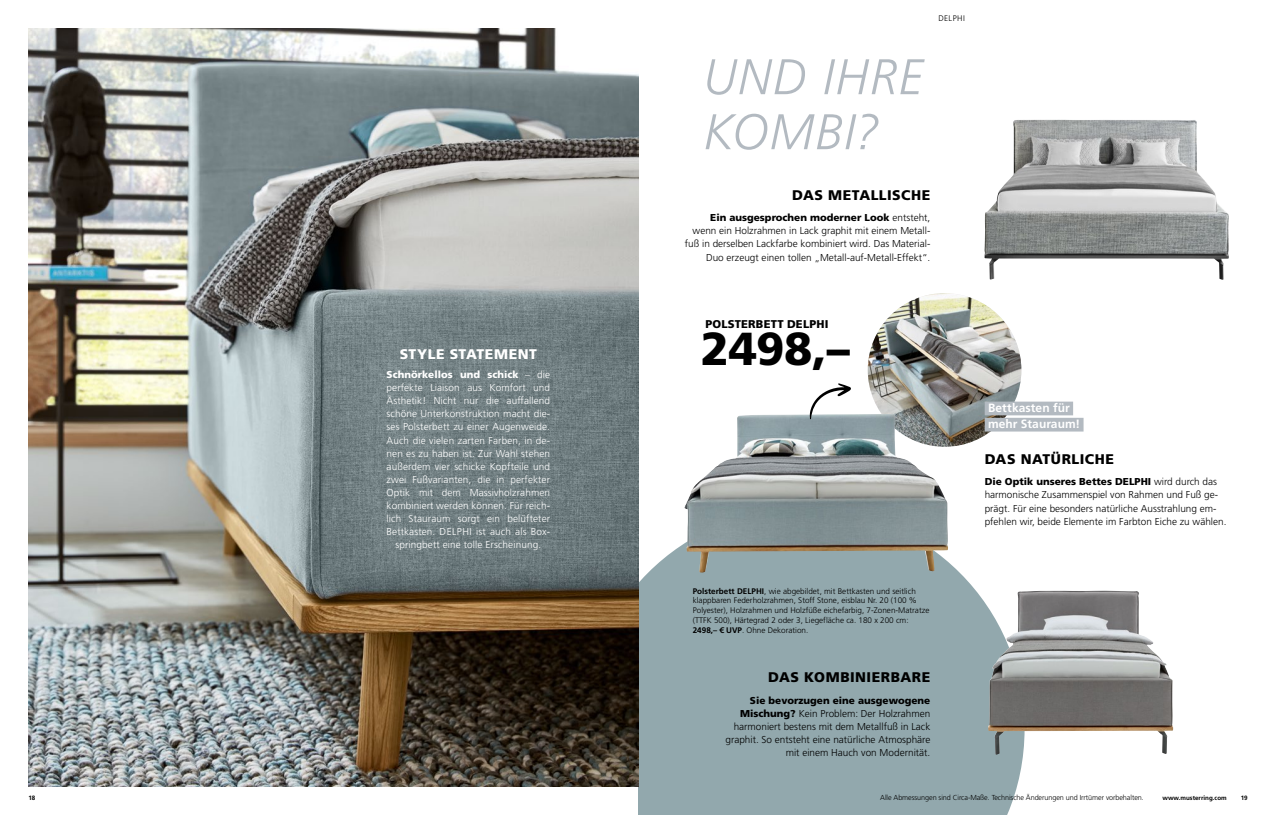
<style>
.page{position:relative;width:1276px;height:815px;background:#fff}
.page>*{position:absolute;margin:0;border:0;box-sizing:border-box;transform-origin:0 0}
.t1{font:italic 300 50px/55px "Frutiger LT Std";letter-spacing:.02em;color:#b3bac1}
.t2{font:900 46.25px "Frutiger LT Std";color:#000}
.t3{font:900 14px "Frutiger LT Std";letter-spacing:.035em;color:#000}
.t4{font:900 14px "Frutiger LT Std";letter-spacing:.035em;color:#fff}
.t5{font:700 12px/16.2px "Frutiger LT Std";letter-spacing:.005em;color:#fff}
.t6{font:900 11.25px "Frutiger LT Std";letter-spacing:.015em;color:#000}
.t7{font:300 10px/13.1px "Frutiger LT Std";color:#000;text-align:right}
.t8{font:300 10px/13.1px "Frutiger LT Std";letter-spacing:.01em;color:#fff;text-align:center}
.t9{font:300 8.12px/9.8px "Frutiger LT Std";color:#000}
.t10{font:300 7.25px "Frutiger LT Std";letter-spacing:-.01em;color:#000}
.t11{font:700 6.25px "Frutiger LT Std";color:#000}
.s1{font-weight:900}
.s2{font-weight:700}
</style>
<div class="page">
<svg style="left:638px;top:508px;width:385px;height:307px;background:#9bafb4"></svg>
<img style="left:28px;top:28px;width:610px;height:759px">
<img style="left:984px;top:119px;width:245px;height:161px">
<img style="left:988px;top:591px;width:185px;height:164px">
<img style="left:867px;top:293px;width:154px;height:154px;border-radius:77px">
<img style="left:684px;top:414px;width:264px;height:159px">
<div style="left:984px;top:402px;width:89px;height:13px;background:#b3bac1"></div>
<div style="left:984px;top:418px;width:99px;height:14px;background:#b3bac1"></div>
<svg style="left:809px;top:383px;width:42px;height:36px"></svg>
<h3 class="t4" style="left:400px;top:346px;width:139px">STYLE STATEMENT</h3>
<p class="t8" style="left:386px;top:368px;width:165px"><span class="s1">Schnörkellos und schick</span> – die perfekte Liaison aus Komfort und Ästhetik! Nicht nur die auffallend schöne Unterkonstruktion macht die&shy;ses Polsterbett zu einer Augenweide.<br>Auch die vielen zarten Farben, in de&shy;nen es zu haben ist. Zur Wahl stehen außerdem vier schicke Kopfteile und zwei Fußvarianten, die in perfekter Optik mit dem Massivholzrahmen kombiniert werden können. Für reich&shy;lich Stauraum sorgt ein belüfteter Bettkasten. DELPHI ist auch als Box&shy;springbett eine tolle Erscheinung.</p>
<p class="t9" style="left:938px;top:13px;width:28px">DELPHI</p>
<h1 class="t1" style="left:703px;top:50px;width:222px">UND IHRE<br>KOMBI?</h1>
<h3 class="t3" style="left:792px;top:186px;width:140px">DAS METALLISCHE</h3>
<p class="t7" style="left:685px;top:211px;width:247px"><span class="s1">Ein ausgesprochen moderner Look</span> entsteht, wenn ein Holzrahmen in Lack graphit mit einem Metall&shy;fuß in derselben Lackfarbe kombiniert wird. Das Material-Duo erzeugt einen tollen „Metall-auf-Metall-Effekt“.</p>
<p class="t6" style="left:705px;top:318px;width:125px">POLSTERBETT DELPHI</p>
<h2 class="t2" style="left:701px;top:321px;width:151px">2498,–</h2>
<p class="t5" style="left:988px;top:400px;width:94px">Bettkasten für mehr Stauraum!</p>
<h3 class="t3" style="left:984px;top:450px;width:131px">DAS NATÜRLICHE</h3>
<p class="t7" style="left:984px;top:475px;width:243px;text-align:left"><span class="s1">Die Optik unseres Bettes DELPHI</span> wird durch das harmonische Zusammenspiel von Rahmen und Fuß ge&shy;prägt. Für eine besonders natürliche Ausstrahlung em&shy;pfehlen wir, beide Elemente im Farbton Eiche zu wählen.</p>
<p class="t9" style="left:693px;top:586px;width:238px"><span class="s2">Polsterbett DELPHI</span>, wie abgebildet, mit Bettkasten und seitlich klappbaren Federholzrahmen, Stoff Stone, eisblau Nr. 20 (100 % Polyester), Holzrahmen und Holzfüße eichefarbig, 7-Zonen-Matratze (TTFK 500), Härtegrad 2 oder 3, Liegefläche ca. 180 x 200 cm:<br><span class="s2">2498,– € UVP</span>. Ohne Dekoration.</p>
<h3 class="t3" style="left:768px;top:669px;width:164px">DAS KOMBINIERBARE</h3>
<p class="t7" style="left:725px;top:694px;width:206px"><span class="s1">Sie bevorzugen eine ausgewogene Mischung?</span> Kein Problem: Der Holzrahmen harmoniert bestens mit dem Metallfuß in Lack graphit. So entsteht eine natürliche Atmosphäre mit einem Hauch von Modernität.</p>
<p class="t11" style="left:28px;top:794px;width:8px">18</p>
<p class="t10" style="left:880px;top:793px;width:265px">Alle Abmessungen sind Circa-Maße. Technische Änderungen und Irrtümer vorbehalten.</p>
<p class="t11" style="left:1162px;top:794px;width:66px">www.musterring.com</p>
<p class="t11" style="left:1240px;top:794px;width:8px">19</p>
</div>
